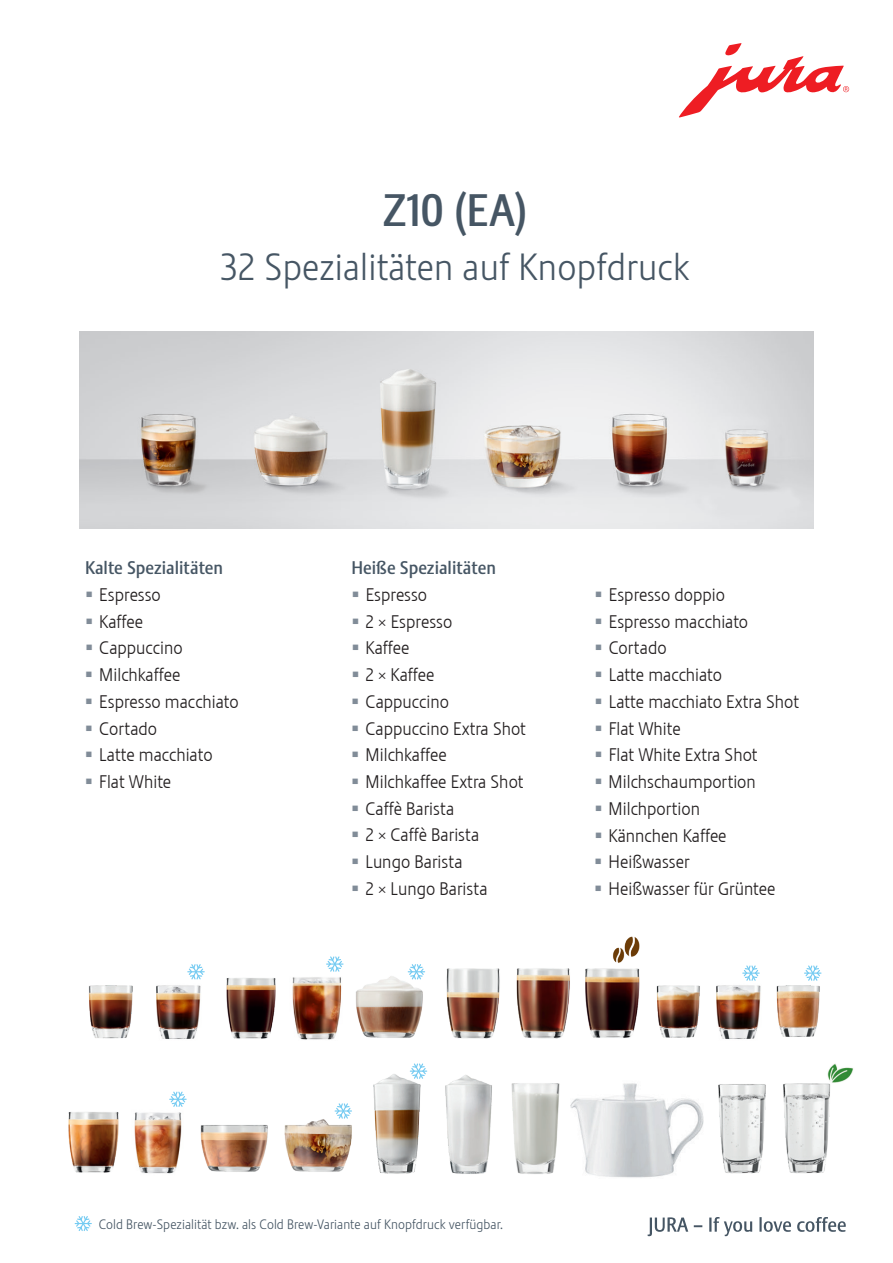
<style>
.page{position:relative;width:893px;height:1263px;background:#fff}
.page>*{position:absolute;margin:0;border:0;box-sizing:border-box;transform-origin:0 0}
.t1{font:500 45px "Stalemate LF";color:#465664}
.t2{font:300 37.5px "Stalemate LF";letter-spacing:.005em;color:#465664}
.t3{font:18.15px/26.7px "Stalemate LF Light";color:#231f20}
.t4{font:18.15px "Stalemate Pro 2 J Medium";color:#465664}
.t5{font:300 13.5px "Stalemate LF";letter-spacing:.005em;color:#465664}
</style>
<div class="page">
<svg style="left:648px;top:1217px;width:198px;height:19px"></svg>
<img style="left:79px;top:332px;width:735px;height:197px">
<img style="left:373px;top:1074px;width:48px;height:100px">
<img style="left:445px;top:1075px;width:47px;height:99px">
<img style="left:511px;top:1083px;width:49px;height:91px">
<img style="left:718px;top:1084px;width:48px;height:90px">
<img style="left:783px;top:1063px;width:70px;height:111px">
<img style="left:570px;top:1083px;width:134px;height:95px">
<img style="left:200px;top:1125px;width:68px;height:47px">
<img style="left:284px;top:1110px;width:68px;height:62px">
<img style="left:134px;top:1112px;width:48px;height:62px">
<img style="left:68px;top:1112px;width:51px;height:61px">
<svg style="left:170px;top:1091px;width:16px;height:16px"></svg>
<svg style="left:335px;top:1103px;width:17px;height:17px"></svg>
<svg style="left:410px;top:1063px;width:17px;height:17px"></svg>
<img style="left:776px;top:985px;width:44px;height:52px">
<img style="left:446px;top:968px;width:54px;height:71px">
<img style="left:516px;top:968px;width:54px;height:71px">
<img style="left:356px;top:971px;width:67px;height:67px">
<img style="left:585px;top:936px;width:55px;height:102px">
<img style="left:89px;top:985px;width:44px;height:54px">
<img style="left:656px;top:985px;width:44px;height:53px">
<img style="left:226px;top:978px;width:50px;height:61px">
<img style="left:292px;top:977px;width:50px;height:63px">
<img style="left:156px;top:985px;width:45px;height:54px">
<img style="left:716px;top:985px;width:45px;height:54px">
<svg style="left:188px;top:964px;width:16px;height:16px"></svg>
<svg style="left:408px;top:964px;width:17px;height:16px"></svg>
<svg style="left:326px;top:956px;width:17px;height:16px"></svg>
<svg style="left:743px;top:965px;width:16px;height:16px"></svg>
<svg style="left:804px;top:965px;width:17px;height:16px"></svg>
<svg style="left:75px;top:1216px;width:16px;height:15px"></svg>
<svg style="left:679px;top:43px;width:170px;height:74px"></svg>
<h1 class="t1" style="left:383px;top:183px;width:146px">Z10 (EA)</h1>
<h2 class="t2" style="left:221px;top:244px;width:470px">32 Spezialitäten auf Knopfdruck</h2>
<p class="t4" style="left:85px;top:557px;width:140px">Kalte Spezialitäten</p>
<p class="t3" style="left:99px;top:581px;width:141px">Espresso<br>Kaffee<br>Cappuccino<br>Milchkaffee<br>Espresso macchiato<br>Cortado<br>Latte macchiato<br>Flat White</p>
<p class="t4" style="left:351px;top:557px;width:146px">Heiße Spezialitäten</p>
<p class="t3" style="left:365px;top:581px;width:162px">Espresso<br>2 × Espresso<br>Kaffee<br>2 × Kaffee<br>Cappuccino<br>Cappuccino Extra Shot<br>Milchkaffee<br>Milchkaffee Extra Shot<br>Caffè Barista<br>2 × Caffè Barista<br>Lungo Barista<br>2 × Lungo Barista</p>
<p class="t3" style="left:609px;top:581px;width:192px">Espresso doppio<br>Espresso macchiato<br>Cortado<br>Latte macchiato<br>Latte macchiato Extra Shot<br>Flat White<br>Flat White Extra Shot<br>Milchschaumportion<br>Milchportion<br>Kännchen Kaffee<br>Heißwasser<br>Heißwasser für Grüntee</p>
<p class="t5" style="left:99px;top:1216px;width:406px">Cold Brew-Spezialität bzw. als Cold Brew-Variante auf Knopfdruck verfügbar.</p>
</div>
